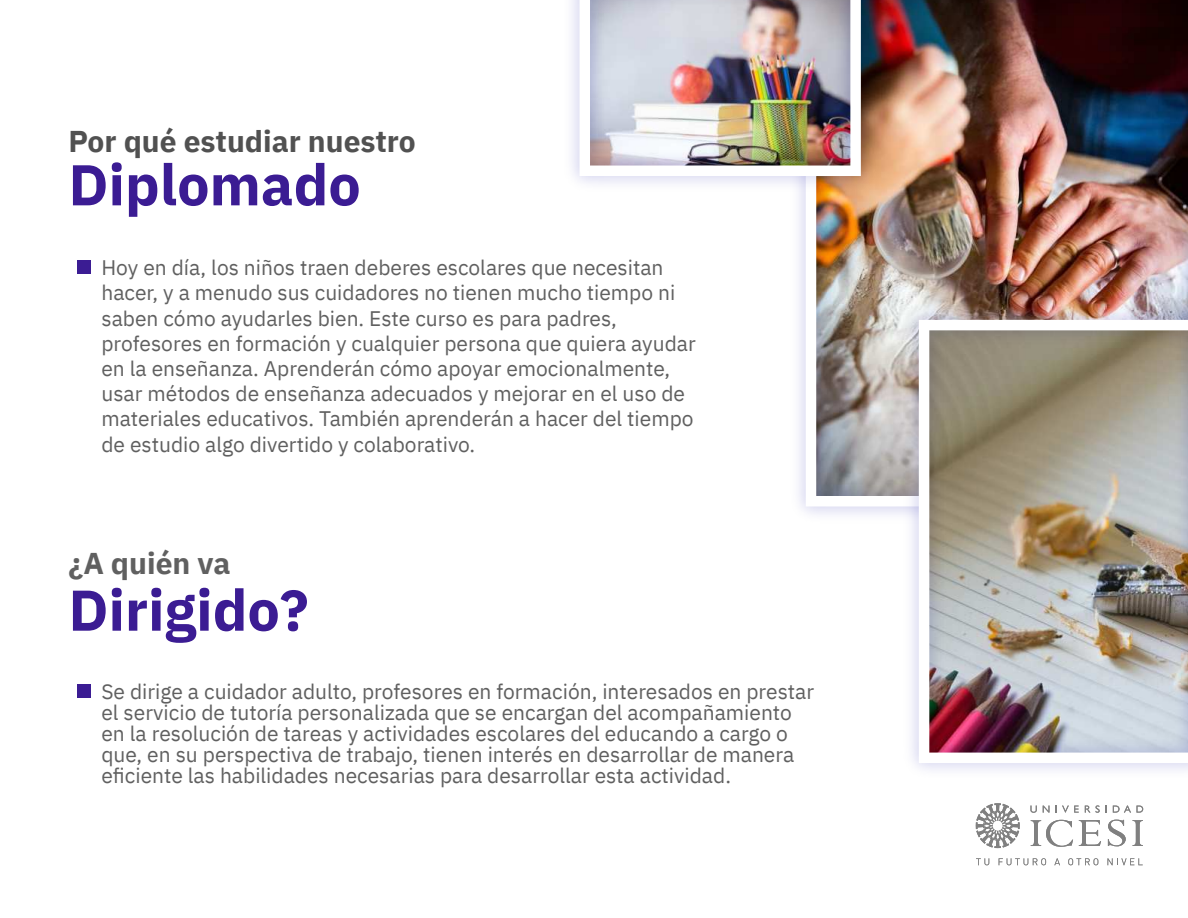
<style>
.page{position:relative;width:1188px;height:918px;background:#fff}
.page>*{position:absolute;margin:0;border:0;box-sizing:border-box;transform-origin:0 0}
.t1{font:700 57.3px "IBM Plex Sans";color:#3b1c93}
.t2{font:700 30px "IBM Plex Sans";color:#515151}
.t3{font:700 30px "IBM Plex Sans";color:#606060}
.t4{font:21px/25.2px "IBM Plex Sans";color:#606060}
</style>
<div class="page">
<svg style="left:1043px;top:806px;width:6px;height:7px"></svg>
<svg style="left:1085px;top:806px;width:5px;height:7px"></svg>
<svg style="left:1108px;top:820px;width:18px;height:26px"></svg>
<svg style="left:1031px;top:820px;width:42px;height:27px"></svg>
<svg style="left:1079px;top:820px;width:22px;height:26px"></svg>
<svg style="left:1133px;top:820px;width:10px;height:26px"></svg>
<svg style="left:1030px;top:806px;width:7px;height:7px"></svg>
<svg style="left:976px;top:803px;width:44px;height:45px"></svg>
<svg style="left:1056px;top:806px;width:23px;height:7px"></svg>
<svg style="left:1096px;top:805px;width:10px;height:8px"></svg>
<svg style="left:1113px;top:806px;width:30px;height:7px"></svg>
<svg style="left:976px;top:858px;width:13px;height:7px"></svg>
<svg style="left:999px;top:858px;width:47px;height:7px"></svg>
<svg style="left:1054px;top:858px;width:6px;height:7px"></svg>
<svg style="left:1068px;top:858px;width:30px;height:7px"></svg>
<svg style="left:1108px;top:858px;width:35px;height:7px"></svg>
<img style="left:816px;top:0;width:372px;height:496px">
<img style="left:572px;top:0;width:312px;height:199px">
<img style="left:580px;top:0;width:281px;height:176px">
<img style="left:896px;top:297px;width:292px;height:473px">
<img style="left:919px;top:320px;width:269px;height:443px">
<div style="left:78px;top:261px;width:13px;height:13px;background:#3b1c93"></div>
<div style="left:78px;top:685px;width:13px;height:13px;background:#3b1c93"></div>
<h2 class="t2" style="left:69px;top:127px;width:349px">Por quÈ estudiar nuestro</h2>
<h1 class="t1" style="left:69px;top:159px;width:294px">Diplomado</h1>
<p class="t4" style="left:101px;top:257px;width:596px">Hoy en dÌa, los niÒos traen deberes escolares que necesitan hacer, y a menudo sus cuidadores no tienen mucho tiempo ni saben cÛmo ayudarles bien. Este curso es para padres, profesores en formaciÛn y cualquier persona que quiera ayudar en la enseÒanza. Aprender·n cÛmo apoyar emocionalmente, usar mÈtodos de enseÒanza adecuados y mejorar en el uso de materiales educativos. TambiÈn aprender·n a hacer del tiempo de estudio algo divertido y colaborativo.</p>
<h2 class="t3" style="left:69px;top:549px;width:163px">øA quiÈn va</h2>
<h1 class="t1" style="left:69px;top:584px;width:241px">Dirigido?</h1>
<p class="t4" style="left:101px;top:682px;width:714px;line-height:21px">Se dirige a cuidador adulto, profesores en formaciÛn, interesados en prestar el servicio de tutorÌa personalizada que se encargan del acompaÒamiento en la resoluciÛn de tareas y actividades escolares del educando a cargo o que, en su perspectiva de trabajo, tienen interÈs en desarrollar de manera eficiente las habilidades necesarias para desarrollar esta actividad.</p>
</div>
